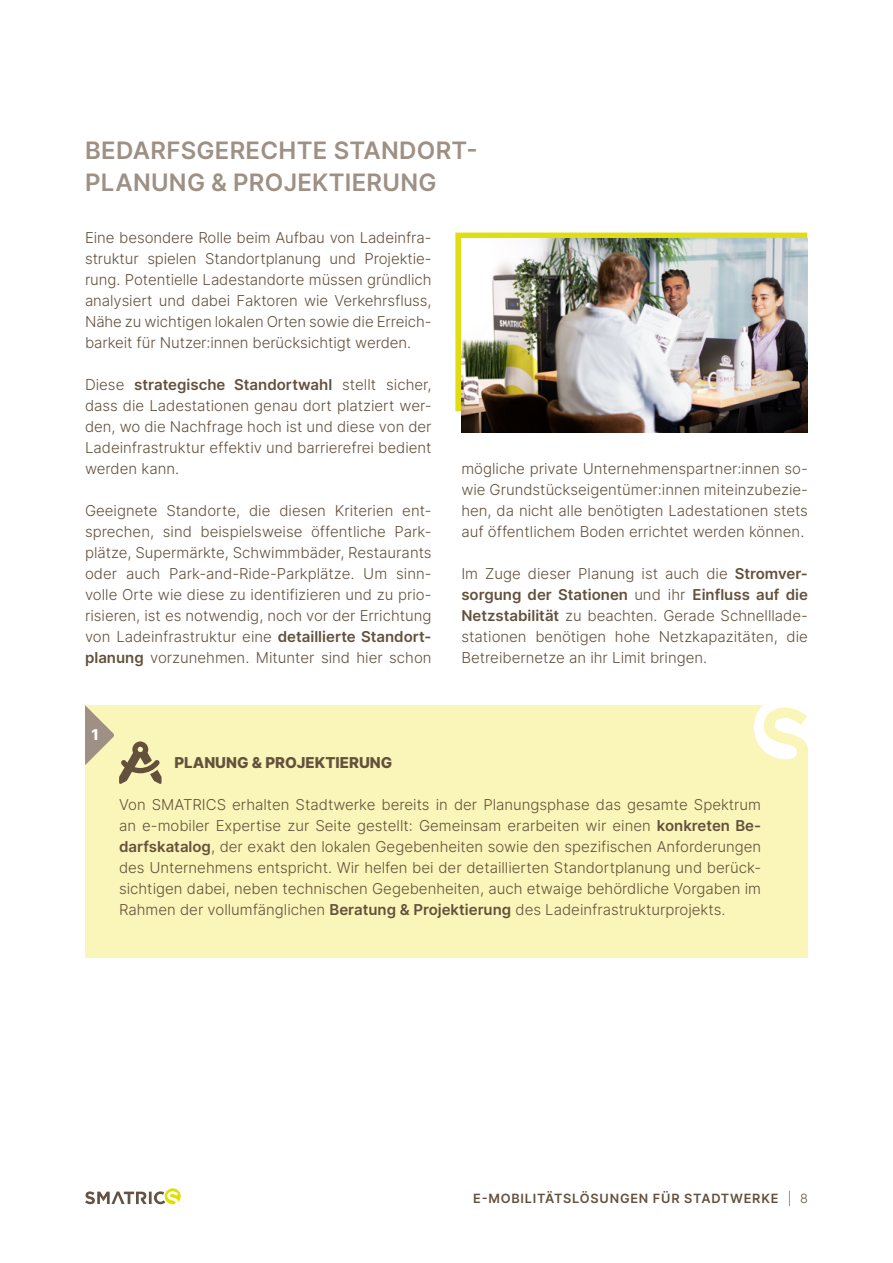
<style>
.page{position:relative;width:893px;height:1263px;background:#fff}
.page>*{position:absolute;margin:0;border:0;box-sizing:border-box;transform-origin:0 0}
.t1{font:600 24px/31.5px "Inter";letter-spacing:.01em;color:#9e9085}
.t2{font:300 15px/21px "Inter";color:#63513d;text-align:justify}
.t3{font:800 15px "Inter";color:#63513d}
.t4{font:800 15px "Inter";color:#fff}
.t5{font:600 12.75px "Inter";letter-spacing:.06em;color:#63513d}
.s1{font-weight:600}
.s2{font-weight:300}
</style>
<div class="page">
<svg style="left:85px;top:1188px;width:96px;height:16px"></svg>
<div style="left:85px;top:705px;width:723px;height:253px;background:#faf5b8"></div>
<svg style="left:455px;top:233px;width:352px;height:178px;background:#dbda29"></svg>
<img style="left:461px;top:239px;width:347px;height:193px">
<svg style="left:754px;top:705px;width:54px;height:54px"></svg>
<svg style="left:85px;top:705px;width:77px;height:79px"></svg>
<h1 class="t1" style="left:85px;top:134px;width:394px">BEDARFSGERECHTE STANDORT-<br>PLANUNG &amp; PROJEKTIERUNG</h1>
<p class="t2" style="left:85px;top:227px;width:348px">Eine besondere Rolle beim Aufbau von Ladeinfra&shy;struktur spielen Standortplanung und Projektie&shy;rung. Potentielle Ladestandorte müssen gründlich analysiert und dabei Faktoren wie Verkehrsfluss, Nähe zu wichtigen lokalen Orten sowie die Erreich&shy;barkeit für Nutzer:innen berücksichtigt werden.</p>
<p class="t2" style="left:85px;top:374px;width:348px">Diese <span class="s1">strategische Standortwahl</span> stellt sicher, dass die Ladestationen genau dort platziert wer&shy;den, wo die Nachfrage hoch ist und diese von der Ladeinfrastruktur effektiv und barrierefrei bedient werden kann.</p>
<p class="t2" style="left:85px;top:500px;width:348px">Geeignete Standorte, die diesen Kriterien ent&shy;sprechen, sind beispielsweise öffentliche Park&shy;plätze, Supermärkte, Schwimmbäder, Restaurants oder auch Park-and-Ride-Parkplätze. Um sinn&shy;volle Orte wie diese zu identifizieren und zu prio&shy;risieren, ist es notwendig, noch vor der Errichtung von Ladeinfrastruktur eine <span class="s1">detaillierte Standort&shy;planung</span> vorzunehmen. Mitunter sind hier schon</p>
<p class="t4" style="left:92px;top:723px;width:9px">1</p>
<p class="t2" style="left:461px;top:458px;width:348px">mögliche private Unternehmenspartner:innen so&shy;wie Grundstückseigentümer:innen miteinzubezie&shy;hen, da nicht alle benötigten Ladestationen stets auf öffentlichem Boden errichtet werden können.</p>
<p class="t2" style="left:461px;top:563px;width:348px">Im Zuge dieser Planung ist auch die <span class="s1">Stromver&shy;sorgung der Stationen</span> und ihr <span class="s1">Einfluss auf die Netzstabilität</span> zu beachten. Gerade Schnelllade&shy;stationen benötigen hohe Netzkapazitäten, die Betreibernetze an ihr Limit bringen.</p>
<p class="t3" style="left:174px;top:752px;width:219px">PLANUNG &amp; PROJEKTIERUNG</p>
<p class="t2" style="left:119px;top:794px;width:644px">Von SMATRICS erhalten Stadtwerke bereits in der Planungsphase das gesamte Spektrum an e-mobiler Expertise zur Seite gestellt: Gemeinsam erarbeiten wir einen <span class="s1">konkreten Be&shy;darfskatalog</span>, der exakt den lokalen Gegebenheiten sowie den spezifischen Anforderungen des Unternehmens entspricht. Wir helfen bei der detaillierten Standortplanung und berück&shy;sichtigen dabei, neben technischen Gegebenheiten, auch etwaige behördliche Vorgaben im Rahmen der vollumfänglichen <span class="s1">Beratung &amp; Projektierung</span> des Ladeinfrastrukturprojekts.</p>
<p class="t5" style="left:473px;top:1189px;width:336px">E-MOBILITÄTSLÖSUNGEN FÜR STADTWERKE <span class="s2">| 8</span></p>
</div>
